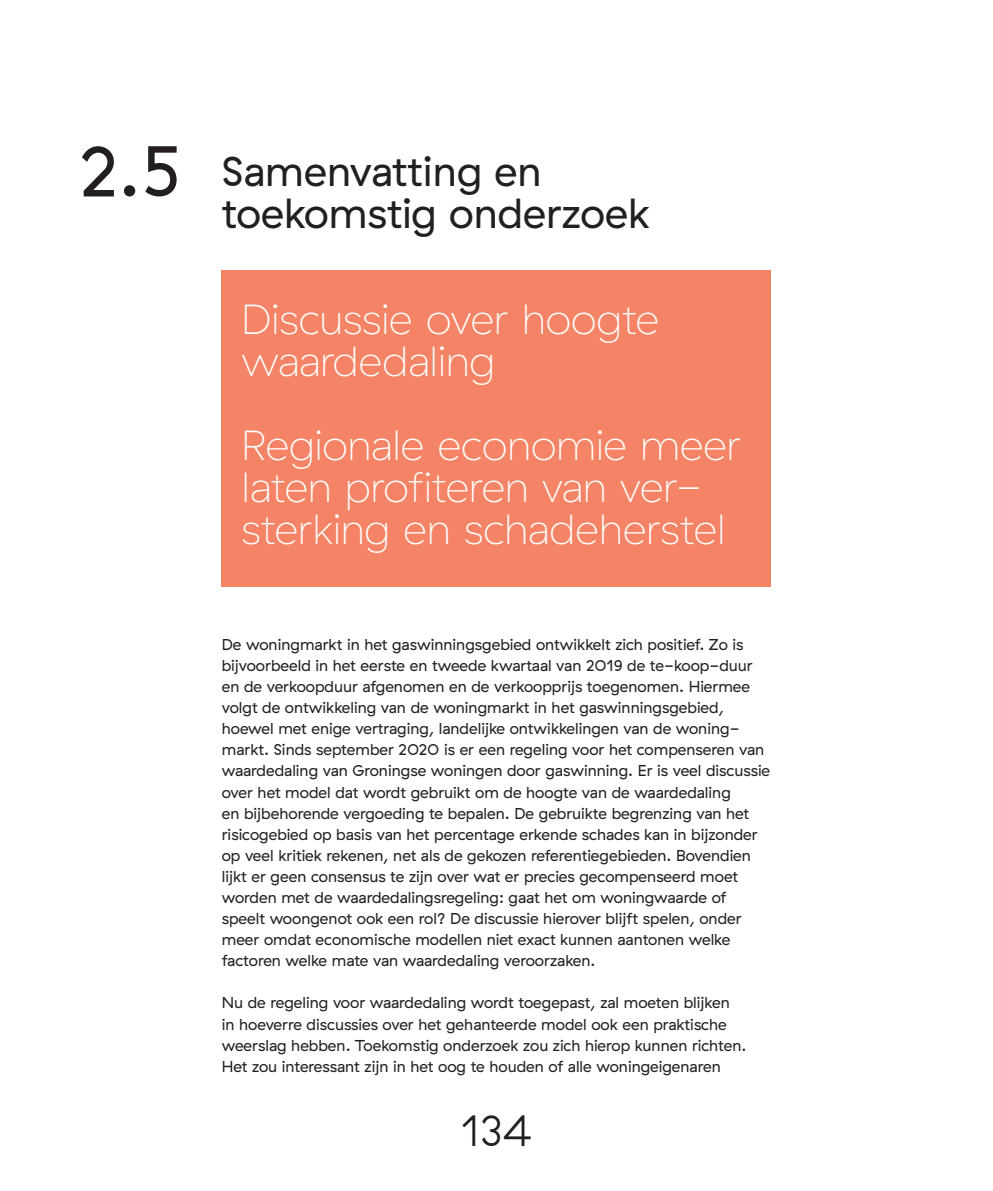
<style>
.page{position:relative;width:993px;height:1191px;background:#fff}
.page>*{position:absolute;margin:0;border:0;box-sizing:border-box;transform-origin:0 0}
.Kop_Hoofdstuk{font:71.75px "GT Haptik";color:#231f20}
.t1{font:300 43.75px "GT Haptik";color:#231f20}
.Paragraafkop{font:100 42px/42.2px "GT Haptik";color:#fff}
.Paragraafkop-2{font:42px "GT Haptik";color:#231f20}
.Broodtekst{font:15.75px/21px "GT Haptik";color:#231f20}
</style>
<div class="page">
<div style="left:222px;top:270px;width:549px;height:316px;background:#f48465"></div>
<p class="Kop_Hoofdstuk" style="left:79px;top:130px;width:102px">2.5</p>
<p class="Paragraafkop-2" style="left:222px;top:147px;width:321px">Samenvatting en</p>
<p class="Paragraafkop-2" style="left:222px;top:189px;width:429px">toekomstig onderzoek</p>
<p class="Paragraafkop" style="left:241px;top:299px;width:419px">Discussie over hoogte waardedaling</p>
<p class="Paragraafkop" style="left:241px;top:425px;width:501px">Regionale economie meer</p>
<p class="Paragraafkop" style="left:241px;top:468px;width:485px">laten profiteren van ver&shy;sterking en schadeherstel</p>
<p class="Broodtekst" style="left:222px;top:634px;width:549px">De woningmarkt in het gaswinningsgebied ontwikkelt zich positief. Zo is bijvoorbeeld in het eerste en tweede kwartaal van 2019 de te-koop-duur en de verkoopduur afgenomen en de verkoopprijs toegenomen. Hiermee volgt de ontwikkeling van de woningmarkt in het gaswinningsgebied, hoewel met enige vertraging, landelijke ontwikkelingen van de woning&shy;markt. Sinds september 2020 is er een regeling voor het compenseren van waardedaling van Groningse woningen door gaswinning. Er is veel discussie over het model dat wordt gebruikt om de hoogte van de waardedaling<br>en bijbehorende vergoeding te bepalen. De gebruikte begrenzing van het risicogebied op basis van het percentage erkende schades kan in bijzonder op veel kritiek rekenen, net als de gekozen referentiegebieden. Bovendien lijkt er geen consensus te zijn over wat er precies gecompenseerd moet worden met de waardedalingsregeling: gaat het om woningwaarde of speelt woongenot ook een rol? De discussie hierover blijft spelen, onder meer omdat economische modellen niet exact kunnen aantonen welke factoren welke mate van waardedaling veroorzaken.</p>
<p class="Broodtekst" style="left:222px;top:992px;width:526px">Nu de regeling voor waardedaling wordt toegepast, zal moeten blijken in hoeverre discussies over het gehanteerde model ook een praktische weerslag hebben. Toekomstig onderzoek zou zich hierop kunnen richten.<br>Het zou interessant zijn in het oog te houden of alle woningeigenaren</p>
<h2 class="t1" style="left:460px;top:1105px;width:73px">134</h2>
</div>
